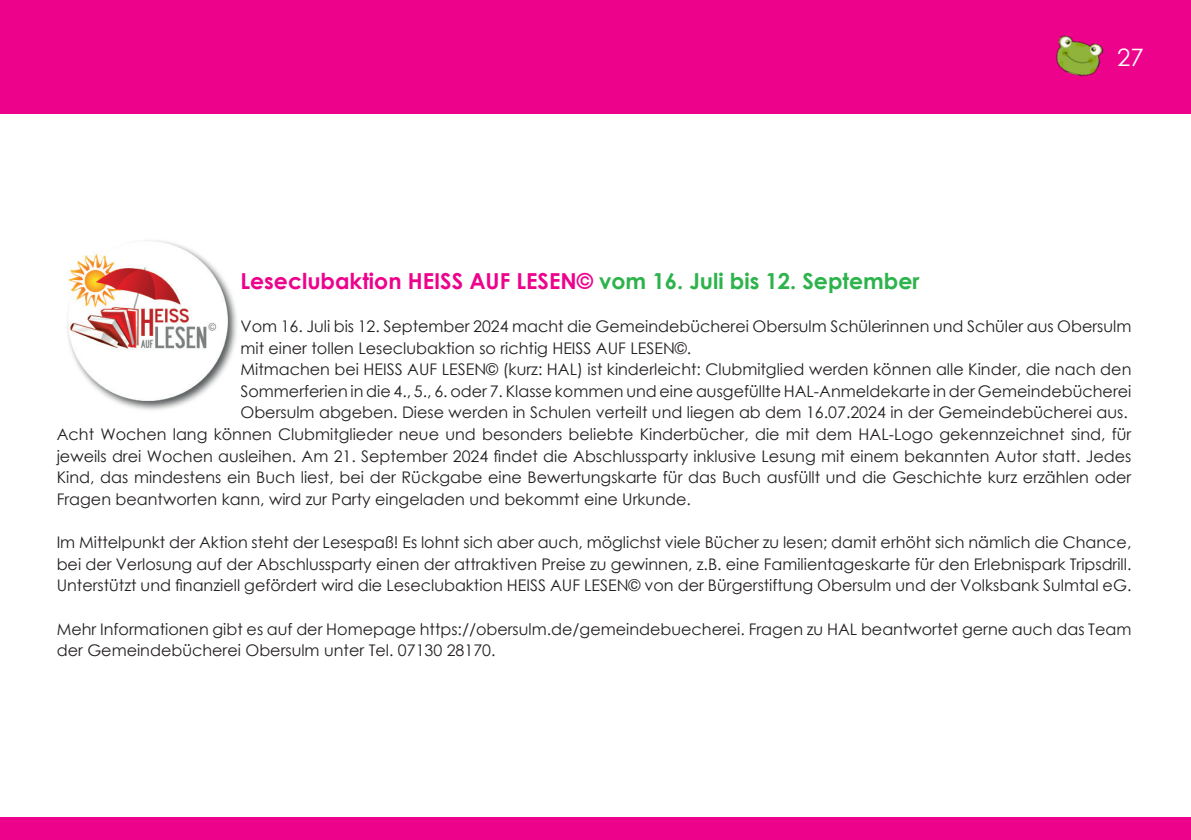
<style>
.page{position:relative;width:1191px;height:840px;background:#fff}
.page>*{position:absolute;margin:0;border:0;box-sizing:border-box;transform-origin:0 0}
.t1{font:24px "Century Gothic";color:#fff}
.t2{font:700 22px "Century Gothic";color:#ed028c}
.t3{font:16px/21.6px "Century Gothic";color:#231f20;text-align:justify}
.s1{color:#2cb34b}
</style>
<div class="page">
<div style="left:0;top:0;width:1191px;height:113px;background:#ed028c"></div>
<div style="left:0;top:817px;width:1191px;height:22px;background:#ed028c"></div>
<img style="left:1056px;top:35px;width:48px;height:42px">
<img style="left:67px;top:240px;width:170px;height:170px">
<p class="t1" style="left:1117px;top:40px;width:28px">27</p>
<p class="t2" style="left:240px;top:264px;width:680px">Leseclubaktion HEISS AUF LESEN© <span class="s1">vom 16. Juli bis 12. September</span></p>
<p class="t3" style="left:240px;top:315px;width:892px">Vom 16. Juli bis 12. September 2024 macht die Gemeindebücherei Obersulm Schülerinnen und Schüler aus Obersulm mit einer tollen Leseclubaktion so richtig HEISS AUF LESEN©.</p>
<p class="t3" style="left:240px;top:358px;width:892px">Mitmachen bei HEISS AUF LESEN© (kurz: HAL) ist kinderleicht: Clubmitglied werden können alle Kinder, die nach den Sommerferien in die 4., 5., 6. oder 7. Klasse kommen und eine ausgefüllte HAL-Anmeldekarte in der Gemeindebücherei Obersulm abgeben. Diese werden in Schulen verteilt und liegen ab dem 16.07.2024 in der Gemeindebücherei aus.</p>
<p class="t3" style="left:57px;top:423px;width:1076px">Acht Wochen lang können Clubmitglieder neue und besonders beliebte Kinderbücher, die mit dem HAL-Logo gekennzeichnet sind, für jeweils drei Wochen ausleihen. Am 21. September 2024 findet die Abschlussparty inklusive Lesung mit einem bekannten Autor statt. Jedes Kind, das mindestens ein Buch liest, bei der Rückgabe eine Bewertungskarte für das Buch ausfüllt und die Geschichte kurz erzählen oder Fragen beantworten kann, wird zur Party eingeladen und bekommt eine Urkunde.</p>
<p class="t3" style="left:57px;top:531px;width:1076px">Im Mittelpunkt der Aktion steht der Lesespaß! Es lohnt sich aber auch, möglichst viele Bücher zu lesen; damit erhöht sich nämlich die Chance, bei der Verlosung auf der Abschlussparty einen der attraktiven Preise zu gewinnen, z.B. eine Familientageskarte für den Erlebnispark Tripsdrill.<br>Unterstützt und finanziell gefördert wird die Leseclubaktion HEISS AUF LESEN© von der Bürgerstiftung Obersulm und der Volksbank Sulmtal eG.</p>
<p class="t3" style="left:57px;top:617px;width:1076px">Mehr Informationen gibt es auf der Homepage https://obersulm.de/gemeindebuecherei. Fragen zu HAL beantwortet gerne auch das Team der Gemeindebücherei Obersulm unter Tel. 07130 28170.</p>
</div>
